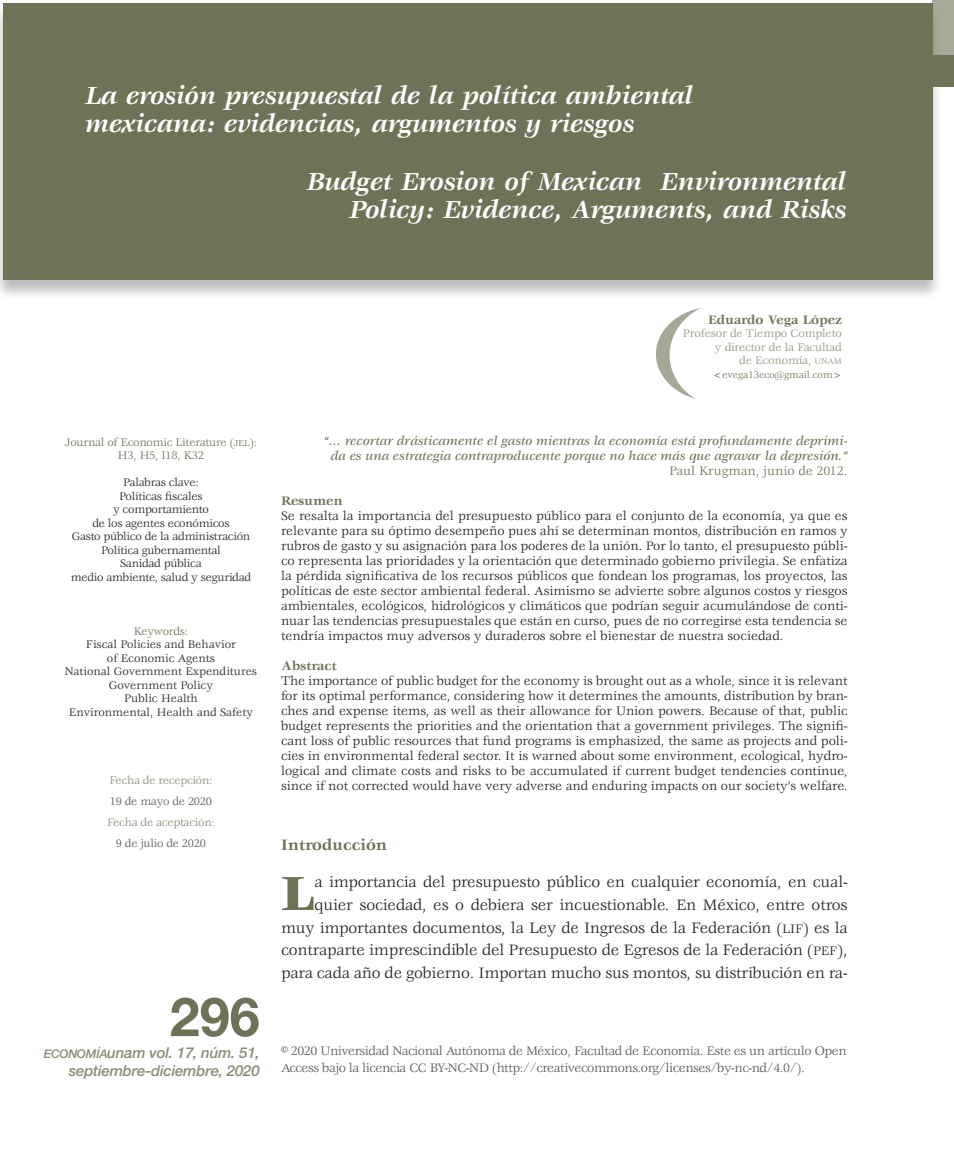
<style>
.page{position:relative;width:954px;height:1149px;background:#fff}
.page>*{position:absolute;margin:0;border:0;box-sizing:border-box;transform-origin:0 0}
.t1{font:700 54px "Helvetica Neue LT Std";color:#6e7256}
.INICIO_TXT_CAPITAL{font:900 52.5px "Veljovic";color:#6e7256}
.Inicio_texto{font:italic 700 27px "Veljovic";color:#fff}
.INICIO_TXT_CAPITAL-2{font:16.5px/22.5px "Veljovic";letter-spacing:-.01em;color:#231f20;text-align:right}
.SUBTITULO{font:700 16.5px "Veljovic";color:#6e7256}
.t2{font:italic 500 15px "Helvetica Neue LT Std";letter-spacing:-.01em;color:#8a8c75}
.RESUMEN{font:13.5px/15px "Veljovic";color:#231f20;text-align:justify}
.Inicio_texto-2{font:13.5px/16.5px "Veljovic";letter-spacing:-.03em;color:#57585a}
.bando{font:italic 500 13.5px/15px "Veljovic";color:#6e7256;text-align:center}
.bando-2{font:13.5px "Veljovic";color:#6e7256}
.Inicio_texto-3{font:700 13.5px "Veljovic";color:#6e7256}
.RESUMEN-2{font:700 13.5px "Veljovic";color:#6e7256}
.Inicio_texto-4{font:12px "Veljovic";letter-spacing:-.02em;color:#231f20}
.Inicio_texto-5{font:12px "Veljovic";color:#231f20}
.Inicio_texto-6{font:12px "Veljovic";letter-spacing:-.01em;color:#91937d}
.Inicio_texto-7{font:12px "Veljovic";letter-spacing:-.02em;color:#6e7256}
.Inicio_texto-8{font:12px "Veljovic";letter-spacing:-.02em;color:#8a8c75}
.Inicio_texto-9{font:12px "Veljovic";letter-spacing:-.02em;color:#57585a}
.Inicio_texto-10{font:10.5px "Veljovic";letter-spacing:-.01em;color:#6e7256}
.s1{font-size:9px}
.s2{font-family:"Veljovic Book SC800";font-size:9.6px}
.s3{font-family:"Helvetica Neue LT Std Md It SC800";font-weight:400;font-style:normal;font-size:12px}
.s4{font-size:13.5px}
</style>
<div class="page">
<div style="left:0;top:4px;width:943px;height:296px;background:#231f20;opacity:.3"></div>
<div style="left:3px;top:3px;width:929px;height:276px;background:#6e7256"></div>
<div style="left:932px;top:0;width:22px;height:64px;background:#a8aa99"></div>
<div style="left:932px;top:55px;width:22px;height:32px;background:#6e7256"></div>
<div style="left:656px;top:306px;width:119px;height:95px;background:#a7a796;border-radius:50%"></div>
<div style="left:669px;top:300px;width:126px;height:109px;background:#fff;border-radius:50%"></div>
<p class="Inicio_texto" style="left:85px;top:81px;width:610px">La erosión presupuestal de la política ambiental</p>
<p class="Inicio_texto" style="left:85px;top:110px;width:551px">mexicana: evidencias, argumentos y riesgos</p>
<p class="Inicio_texto" style="left:306px;top:167px;width:541px">Budget Erosion of Mexican Environmental</p>
<p class="Inicio_texto" style="left:349px;top:195px;width:499px">Policy: Evidence, Arguments, and Risks</p>
<p class="Inicio_texto-3" style="left:708px;top:312px;width:135px">Eduardo Vega López</p>
<p class="Inicio_texto-6" style="left:683px;top:327px;width:160px">Profesor de Tiempo Completo</p>
<p class="Inicio_texto-6" style="left:715px;top:340px;width:128px">y director de la Facultad</p>
<p class="Inicio_texto-6" style="left:739px;top:354px;width:104px">de Economía, <span class="s1">UNAM</span></p>
<p class="Inicio_texto-10" style="left:713px;top:369px;width:131px">&lt;evega13eco@gmail.com&gt;</p>
<p class="Inicio_texto-7" style="left:65px;top:435px;width:194px">Journal of Economic Literature (<span class="s2">jel</span>):</p>
<p class="Inicio_texto-7" style="left:118px;top:448px;width:88px">H3, H5, I18, K32</p>
<p class="Inicio_texto-4" style="left:123px;top:475px;width:77px">Palabras clave:</p>
<p class="Inicio_texto-4" style="left:119px;top:489px;width:85px">Políticas fiscales</p>
<p class="Inicio_texto-4" style="left:113px;top:502px;width:97px">y comportamiento</p>
<p class="Inicio_texto-4" style="left:92px;top:516px;width:139px">de los agentes económicos</p>
<p class="Inicio_texto-4" style="left:72px;top:529px;width:180px">Gasto público de la administración</p>
<p class="Inicio_texto-4" style="left:101px;top:543px;width:121px">Política gubernamental</p>
<p class="Inicio_texto-4" style="left:120px;top:556px;width:83px">Sanidad pública</p>
<p class="Inicio_texto-4" style="left:71px;top:570px;width:182px">medio ambiente, salud y seguridad</p>
<p class="Inicio_texto-7" style="left:134px;top:624px;width:56px">Keywords:</p>
<p class="Inicio_texto-5" style="left:86px;top:637px;width:152px">Fiscal Policies and Behavior</p>
<p class="Inicio_texto-5" style="left:107px;top:651px;width:109px">of Economic Agents</p>
<p class="Inicio_texto-5" style="left:65px;top:664px;width:194px">National Government Expenditures</p>
<p class="Inicio_texto-5" style="left:109px;top:678px;width:106px">Government Policy</p>
<p class="Inicio_texto-5" style="left:124px;top:691px;width:75px">Public Health</p>
<p class="Inicio_texto-5" style="left:69px;top:705px;width:186px">Environmental, Health and Safety</p>
<p class="Inicio_texto-8" style="left:109px;top:773px;width:105px">Fecha de recepción:</p>
<p class="Inicio_texto-9" style="left:110px;top:794px;width:104px">19 de mayo de 2020</p>
<p class="Inicio_texto-8" style="left:107px;top:815px;width:109px">Fecha de aceptación:</p>
<p class="Inicio_texto-9" style="left:116px;top:836px;width:92px">9 de julio de 2020</p>
<h1 class="t1" style="left:170px;top:983px;width:92px">296</h1>
<p class="t2" style="left:44px;top:1043px;width:217px"><span class="s3">ECONOMÍA</span>unam vol. 17, núm. 51,</p>
<p class="t2" style="left:69px;top:1061px;width:192px">septiembre-diciembre, 2020</p>
<p class="bando" style="left:323px;top:433px;width:525px">“… recortar drásticamente el gasto mientras la economía está profundamente deprimi&shy;da es una estrategia contraproducente porque no hace más que agravar la depresión.”</p>
<p class="bando-2" style="left:669px;top:463px;width:180px">Paul Krugman, junio de 2012.</p>
<p class="RESUMEN-2" style="left:281px;top:493px;width:63px">Resumen</p>
<p class="RESUMEN" style="left:281px;top:508px;width:568px">Se resalta la importancia del presupuesto público para el conjunto de la economía, ya que es relevante para su óptimo desempeño pues ahí se determinan montos, distribución en ramos y rubros de gasto y su asignación para los poderes de la unión. Por lo tanto, el presupuesto públi&shy;co representa las prioridades y la orientación que determinado gobierno privilegia. Se enfatiza la pérdida significativa de los recursos públicos que fondean los programas, los proyectos, las políticas de este sector ambiental federal. Asimismo se advierte sobre algunos costos y riesgos ambientales, ecológicos, hidrológicos y climáticos que podrían seguir acumulándose de conti&shy;nuar las tendencias presupuestales que están en curso, pues de no corregirse esta tendencia se tendría impactos muy adversos y duraderos sobre el bienestar de nuestra sociedad.</p>
<p class="RESUMEN-2" style="left:281px;top:658px;width:57px">Abstract</p>
<p class="RESUMEN" style="left:281px;top:673px;width:568px">The importance of public budget for the economy is brought out as a whole, since it is relevant for its optimal performance, considering how it determines the amounts, distribution by bran&shy;ches and expense items, as well as their allowance for Union powers. Because of that, public budget represents the priorities and the orientation that a government privileges. The signifi&shy;cant loss of public resources that fund programs is emphasized, the same as projects and poli&shy;cies in environmental federal sector. It is warned about some environment, ecological, hydro&shy;logical and climate costs and risks to be accumulated if current budget tendencies continue, since if not corrected would have very adverse and enduring impacts on our society’s welfare.</p>
<p class="SUBTITULO" style="left:281px;top:835px;width:107px">Introducción</p>
<p class="INICIO_TXT_CAPITAL" style="left:281px;top:864px;width:35px">L</p>
<p class="INICIO_TXT_CAPITAL-2" style="left:281px;top:871px;width:568px">a importancia del presupuesto público en cualquier economía, en cual&shy;quier sociedad, es o debiera ser incuestionable. En México, entre otros muy importantes documentos, la Ley de Ingresos de la Federación (<span class="s4">LIF</span>) es la contraparte imprescindible del Presupuesto de Egresos de la Federación (<span class="s4">PEF</span>), para cada año de gobierno. Importan mucho sus montos, su distribución en ra-</p>
<p class="Inicio_texto-2" style="left:281px;top:1042px;width:567px">© 2020 Universidad Nacional Autónoma de México, Facultad de Economía. Este es un artículo Open<br>Access bajo la licencia CC BY-NC-ND (http://creativecommons.org/licenses/by-nc-nd/4.0/).</p>
</div>
